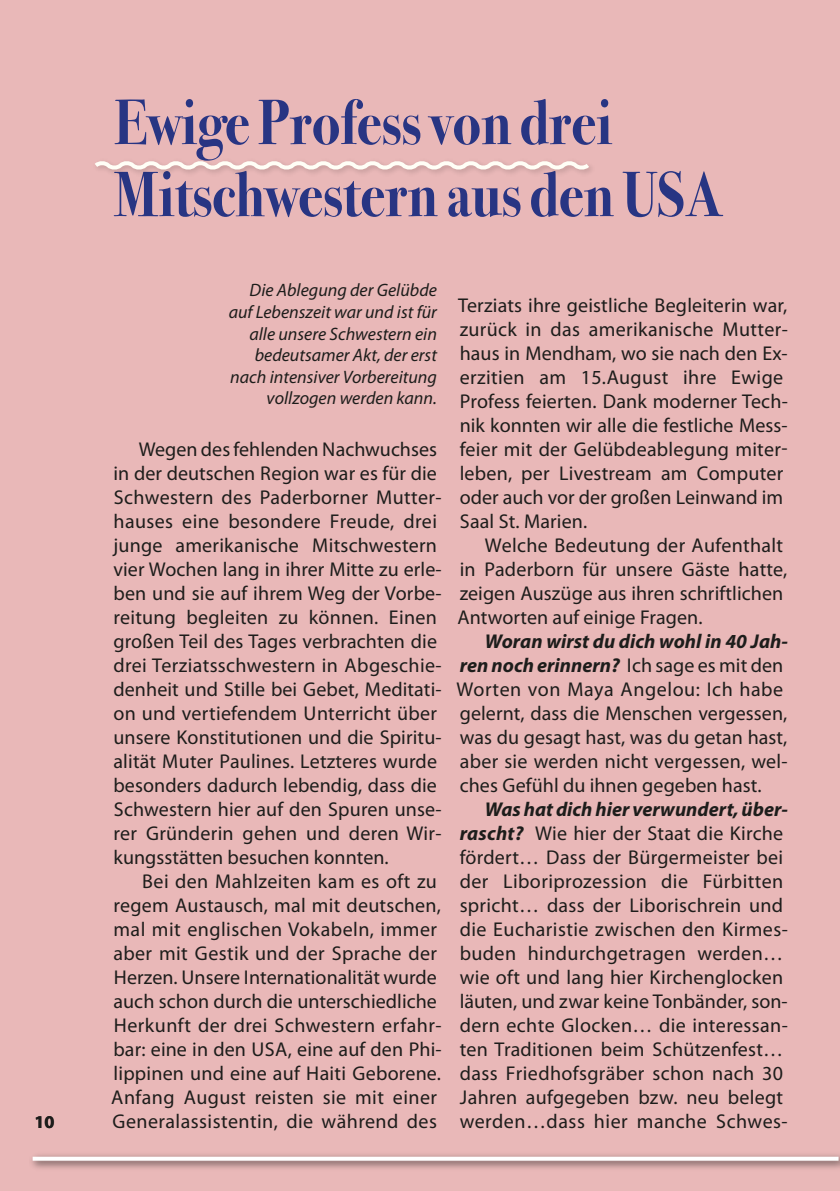
<style>
.page{position:relative;width:840px;height:1191px;background:#fff}
.page>*{position:absolute;margin:0;border:0;box-sizing:border-box;transform-origin:0 0}
.t1{font:700 64px/72px "Bodoni Svty Two ITCTT";color:#283583;scale:.87 1}
.t2{font:20px/24px "Myriad Pro";letter-spacing:.01em;color:#1d1d1b}
.t3{font:italic 18px/21.6px "Myriad Pro";color:#1d1d1b;text-align:right}
.t4{font:700 18px "Myriad Pro";color:#1d1d1b}
.s1{font-weight:700;font-style:italic}
</style>
<div class="page">
<hr style="left:839px;top:0;width:1px;height:1191px;background:#e9b8b8">
<div style="left:0;top:0;width:839px;height:1191px;background:#e9b8b8"></div>
<svg style="left:33px;top:1156px;width:804px;height:4px;fill:#fff"></svg>
<svg style="left:837px;top:1156px;width:3px;height:11px"></svg>
<svg style="left:95px;top:161px;width:497px;height:12px"></svg>
<p class="t4" style="left:35px;top:1115px;width:21px">10</p>
<h1 class="t1" style="left:114px;top:87px;width:700px">Ewige Profess von drei<br>Mitschwestern aus den USA</h1>
<p class="t3" style="left:228px;top:281px;width:210px">Die Ablegung der Gelübde auf Lebenszeit war und ist für alle unsere Schwestern ein bedeutsamer Akt, der erst nach intensiver Vorbereitung vollzogen werden kann.</p>
<p class="t2" style="left:113px;top:439px;width:329px;text-indent:25px">Wegen des fehlenden Nachwuchses in der deutschen Region war es für die Schwestern des Paderborner Mutter&shy;hauses eine besondere Freude, drei junge amerikanische Mitschwestern vier Wochen lang in ihrer Mitte zu erle&shy;ben und sie auf ihrem Weg der Vorbe&shy;reitung begleiten zu können. Einen großen Teil des Tages verbrachten die drei Terziatsschwestern in Abgeschie&shy;denheit und Stille bei Gebet, Meditati&shy;on und vertiefendem Unterricht über unsere Konstitutionen und die Spiritu&shy;alität Muter Paulines. Letzteres wurde besonders dadurch lebendig, dass die Schwestern hier auf den Spuren unse&shy;rer Gründerin gehen und deren Wir&shy;kungsstätten besuchen konnten.</p>
<p class="t2" style="left:111px;top:871px;width:332px;text-indent:31px">Bei den Mahlzeiten kam es oft zu regem Austausch, mal mit deutschen, mal mit englischen Vokabeln, immer aber mit Gestik und der Sprache der Herzen. Unsere Internationalität wurde auch schon durch die unterschiedliche Herkunft der drei Schwestern erfahr&shy;bar: eine in den USA, eine auf den Phi&shy;lippinen und eine auf Haiti Geborene.<br>Anfang August reisten sie mit einer Generalassistentin, die während des</p>
<p class="t2" style="left:458px;top:295px;width:331px">Terziats ihre geistliche Begleiterin war, zurück in das amerikanische Mutter&shy;haus in Mendham, wo sie nach den Ex&shy;erzitien am 15.August ihre Ewige Profess feierten. Dank moderner Tech&shy;nik konnten wir alle die festliche Mess&shy;feier mit der Gelübdeablegung miter&shy;leben, per Livestream am Computer oder auch vor der großen Leinwand im Saal St. Marien.</p>
<p class="t2" style="left:457px;top:535px;width:331px;text-indent:28px">Welche Bedeutung der Aufenthalt in Paderborn für unsere Gäste hatte, zeigen Auszüge aus ihren schriftlichen Antworten auf einige Fragen.</p>
<p class="t2" style="left:456px;top:631px;width:333px;text-indent:28px"><span class="s1">Woran wirst du dich wohl in 40 Jah&shy;ren noch erinnern?</span> Ich sage es mit den Worten von Maya Angelou: Ich habe gelernt, dass die Menschen vergessen, was du gesagt hast, was du getan hast, aber sie werden nicht vergessen, wel&shy;ches Gefühl du ihnen gegeben hast.</p>
<p class="t2" style="left:459px;top:799px;width:329px;text-indent:25px"><span class="s1">Was hat dich hier verwundert, über&shy;rascht?</span> Wie hier der Staat die Kirche fördert… Dass der Bürgermeister bei der Liboriprozession die Fürbitten spricht… dass der Liborischrein und die Eucharistie zwischen den Kirmes&shy;buden hindurchgetragen werden… wie oft und lang hier Kirchenglocken läuten, und zwar keine Tonbänder, son&shy;dern echte Glocken… die interessan&shy;ten Traditionen beim Schützenfest… dass Friedhofsgräber schon nach 30<br>Jahren aufgegeben bzw. neu belegt werden…dass hier manche Schwes-</p>
</div>
